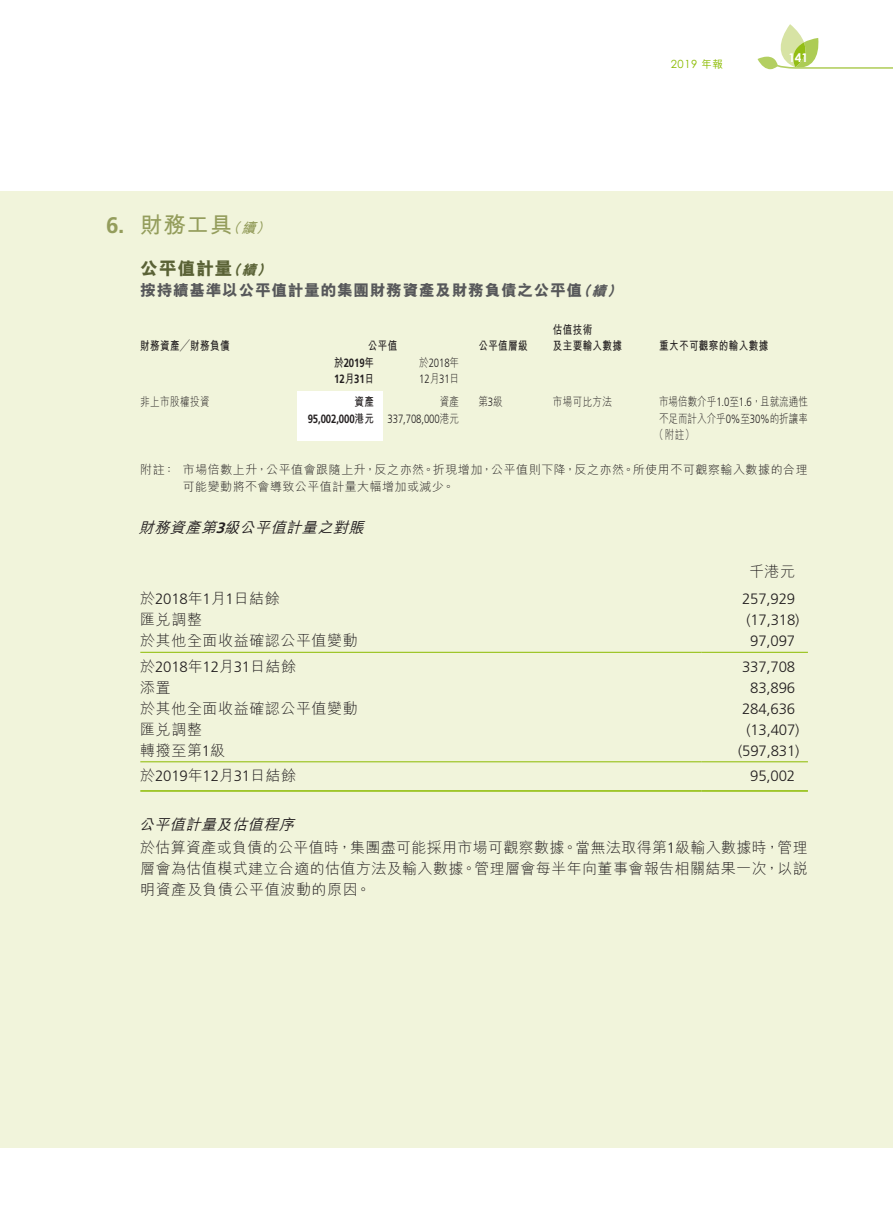
<style>
.page{position:relative;width:893px;height:1212px;background:#fff}
.page>*{position:absolute;margin:0;border:0;box-sizing:border-box;transform-origin:0 0}
.Heading_1{font:700 22.5px "M Hei HK";color:#949d5c}
.Heading_2{font:800 18px "M Hei HK";letter-spacing:.03em;color:#5a6236}
.Heading_3{font:800 15.75px "M Hei HK";letter-spacing:.04em;color:#57585a}
.Body_Text{font:300 15px/21px "M Hei HK";letter-spacing:.04em;color:#231f20;text-align:justify}
.Body_Text-2{font:300 15px "Frutiger LT Std";letter-spacing:-.01em;color:#231f20}
.Heading_4{font:italic 500 15px "M Hei HK";color:#231f20}
.Notes{font:300 12px/16.5px "M Hei HK";letter-spacing:.045em;color:#231f20}
.Body_Text-3{font:300 12px "M Hei HK";letter-spacing:-.005em;color:#231f20;scale:.8 1}
.Body_Text-4{font:700 12px "M Hei HK";letter-spacing:.04em;color:#231f20;scale:.8 1}
.Body_Text-5{font:300 12px "Frutiger LT Std";letter-spacing:-.01em;color:#231f20;scale:.8 1}
.Body_Text-6{font:700 12px "Frutiger LT Std";letter-spacing:-.01em;color:#231f20;scale:.8 1}
.Body_Text-7{font:300 12px "M Hei HK";letter-spacing:.04em;color:#231f20;scale:.8 1}
.t1{font:700 12px "Century Gothic Pro";color:#fff}
.t2{font:11.25px "Century Gothic Pro";color:#8bbb00}
.s1{font-family:"M Hei HK";font-weight:500;font-size:10.5px}
.s2{font-family:"Frutiger LT Std"}
.s3{font-style:italic;font-size:14.25px}
.s4{font-family:"M Hei HK"}
.s5{font-family:"Frutiger LT Std";font-weight:700}
</style>
<div class="page">
<div style="left:0;top:191px;width:893px;height:957px;background:#f1f4db"></div>
<svg style="left:757px;top:24px;width:136px;height:46px"></svg>
<div style="left:298px;top:391px;width:85px;height:49px;background:#fff"></div>
<hr style="left:140px;top:652px;width:562px;height:1px;background:#8bbb00">
<hr style="left:702px;top:652px;width:106px;height:1px;background:#8bbb00">
<hr style="left:140px;top:761px;width:562px;height:1px;background:#8bbb00">
<hr style="left:702px;top:761px;width:106px;height:1px;background:#8bbb00">
<hr style="left:140px;top:790px;width:562px;height:2px;background:#8bbb00">
<hr style="left:702px;top:790px;width:106px;height:2px;background:#8bbb00">
<p class="t2" style="left:671px;top:57px;width:54px">2019 <span class="s1">年報</span></p>
<p class="t1" style="left:788px;top:50px;width:21px">141</p>
<p class="Heading_1" style="left:106px;top:208px;width:170px"><span class="s2">6.</span> 財務工具<span class="s3">（續）</span></p>
<p class="Heading_2" style="left:140px;top:259px;width:136px">公平值計量<span class="s3">（續）</span></p>
<p class="Heading_3" style="left:140px;top:282px;width:486px">按持續基準以公平值計量的集團財務資產及財務負債之公平值<span class="s3">（續）</span></p>
<p class="Body_Text-4" style="left:140px;top:337px;width:113px">財務資產╱財務負債</p>
<p class="Body_Text-4" style="left:368px;top:337px;width:38px">公平值</p>
<p class="Body_Text-4" style="left:478px;top:337px;width:63px">公平值層級</p>
<p class="Body_Text-6" style="left:334px;top:355px;width:51px"><span class="s4">於</span>2019<span class="s4">年</span></p>
<p class="Body_Text-6" style="left:334px;top:372px;width:51px">12<span class="s4">月</span>31<span class="s4">日</span></p>
<p class="Body_Text-5" style="left:419px;top:356px;width:51px"><span class="s4">於</span>2018<span class="s4">年</span></p>
<p class="Body_Text-5" style="left:419px;top:372px;width:51px">12<span class="s4">月</span>31<span class="s4">日</span></p>
<p class="Body_Text-4" style="left:553px;top:320px;width:51px">估值技術</p>
<p class="Body_Text-4" style="left:553px;top:337px;width:88px">及主要輸入數據</p>
<p class="Body_Text-4" style="left:659px;top:337px;width:138px">重大不可觀察的輸入數據</p>
<p class="Body_Text-3" style="left:478px;top:395px;width:32px">第<span class="s2">3</span>級</p>
<p class="Body_Text-3" style="left:553px;top:395px;width:76px">市場可比方法</p>
<p class="Body_Text-3" style="left:659px;top:395px;width:188px">市場倍數介乎<span class="s2">1.0</span>至<span class="s2">1.6</span>，且就流通性</p>
<p class="Body_Text-3" style="left:659px;top:412px;width:188px">不足而計入介乎<span class="s2">0%</span>至<span class="s2">30%</span>的折讓率</p>
<p class="Body_Text-3" style="left:654px;top:428px;width:51px">（附註）</p>
<p class="Notes" style="left:183px;top:461px;width:626px;text-indent:-43px">附註： 市場倍數上升，公平值會跟隨上升，反之亦然。折現增加，公平值則下降，反之亦然。所使用不可觀察輸入數據的合理可能變動將不會導致公平值計量大幅增加或減少。</p>
<p class="Heading_4" style="left:139px;top:516px;width:231px">財務資產第<span class="s5">3</span>級公平值計量之對賬</p>
<p class="Body_Text" style="left:749px;top:561px;width:48px">千港元</p>
<p class="Body_Text" style="left:140px;top:588px;width:141px">於<span class="s2">2018</span>年<span class="s2">1</span>月<span class="s2">1</span>日結餘</p>
<p class="Body_Text-2" style="left:742px;top:591px;width:55px">257,929</p>
<p class="Body_Text" style="left:140px;top:609px;width:63px">匯兌調整</p>
<p class="Body_Text-2" style="left:746px;top:612px;width:54px">(17,318)</p>
<p class="Body_Text" style="left:140px;top:630px;width:219px">於其他全面收益確認公平值變動</p>
<p class="Body_Text-2" style="left:750px;top:633px;width:46px">97,097</p>
<p class="Body_Text-2" style="left:140px;top:658px;width:157px"><span class="s4">於</span>2018<span class="s4">年</span>12<span class="s4">月</span>31<span class="s4">日結餘</span></p>
<p class="Body_Text-2" style="left:742px;top:658px;width:55px">337,708</p>
<p class="Body_Text" style="left:140px;top:676px;width:32px">添置</p>
<p class="Body_Text-2" style="left:750px;top:679px;width:46px">83,896</p>
<p class="Body_Text" style="left:140px;top:697px;width:219px">於其他全面收益確認公平值變動</p>
<p class="Body_Text-2" style="left:742px;top:700px;width:55px">284,636</p>
<p class="Body_Text" style="left:140px;top:718px;width:63px">匯兌調整</p>
<p class="Body_Text-2" style="left:746px;top:721px;width:54px">(13,407)</p>
<p class="Body_Text" style="left:140px;top:739px;width:86px">轉撥至第<span class="s2">1</span>級</p>
<p class="Body_Text-2" style="left:738px;top:742px;width:63px">(597,831)</p>
<p class="Body_Text-2" style="left:140px;top:768px;width:157px"><span class="s4">於</span>2019<span class="s4">年</span>12<span class="s4">月</span>31<span class="s4">日結餘</span></p>
<p class="Body_Text-2" style="left:750px;top:768px;width:46px">95,002</p>
<p class="Heading_4" style="left:139px;top:813px;width:162px">公平值計量及估值程序</p>
<p class="Body_Text" style="left:140px;top:837px;width:669px">於估算資產或負債的公平值時，集團盡可能採用市場可觀察數據。當無法取得第<span class="s2">1</span>級輸入數據時，管理層會為估值模式建立合適的估值方法及輸入數據。管理層會每半年向董事會報告相關結果一次，以說明資產及負債公平值波動的原因。</p>
<p class="Body_Text-7" style="left:140px;top:395px;width:88px">非上市股權投資</p>
<p class="Body_Text-4" style="left:355px;top:393px;width:26px">資產</p>
<p class="Body_Text-6" style="left:308px;top:411px;width:85px">95,002,000<span class="s4">港元</span></p>
<p class="Body_Text-3" style="left:440px;top:395px;width:26px">資產</p>
<p class="Body_Text-5" style="left:388px;top:412px;width:91px">337,708,000<span class="s4">港元</span></p>
</div>
